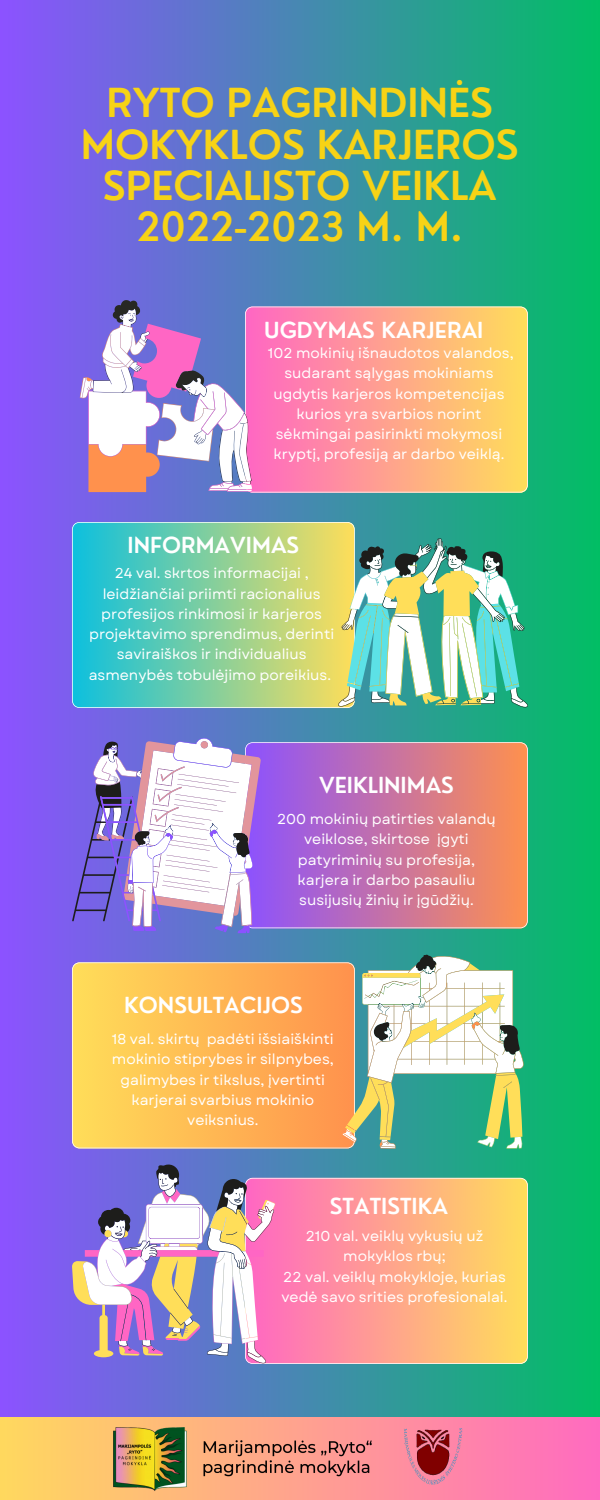
<style>
.page{position:relative;width:600px;height:1500px;background:#fff}
.page>*{position:absolute;margin:0;border:0;box-sizing:border-box;transform-origin:0 0}
.t1{font:600 39px/41.2px "Nourd";color:#f7d316;text-align:center}
.t2{font:600 21.6px "Nourd";color:#fff}
.t3{font:14.3px/20.2px "Garet";color:#fff;text-align:center}
</style>
<div class="page">
<div style="left:0;top:0;width:600px;height:1500px;background:linear-gradient(to right,#8d52ff,#02be65)"></div>
<svg style="left:245px;top:307px;width:283px;height:186px"></svg>
<svg style="left:80px;top:300px;width:173px;height:192px"></svg>
<div style="left:0;top:1417px;width:600px;height:83px;background:linear-gradient(to right,#fcd75d,#ff6bc0)"></div>
<svg style="left:72px;top:522px;width:283px;height:186px"></svg>
<svg style="left:338px;top:538px;width:190px;height:170px"></svg>
<svg style="left:261px;top:742px;width:267px;height:186px"></svg>
<svg style="left:72px;top:737px;width:189px;height:196px"></svg>
<svg style="left:72px;top:962px;width:270px;height:186px"></svg>
<svg style="left:342px;top:955px;width:182px;height:194px"></svg>
<svg style="left:275px;top:1178px;width:253px;height:186px"></svg>
<svg style="left:72px;top:1164px;width:203px;height:200px"></svg>
<img style="left:114px;top:1428px;width:262px;height:66px">
<img style="left:403px;top:1428px;width:59px;height:57px">
<p class="t1" style="left:81px;top:82px;width:439px">RYTO PAGRINDINĖS<br>MOKYKLOS KARJEROS<br>SPECIALISTO VEIKLA</p>
<p class="t1" style="left:136px;top:206px;width:328px">2022-2023 M. M.</p>
<p class="t2" style="left:264px;top:316px;width:221px">UGDYMAS KARJERAI</p>
<p class="t3" style="left:268px;top:343px;width:247px">102 mokinių išnaudotos valandos, sudarant sąlygas mokiniams ugdytis karjeros kompetencijas kurios yra svarbios norint sėkmingai pasirinkti mokymosi kryptį, profesiją ar darbo veiklą.</p>
<p class="t2" style="left:128px;top:532px;width:173px">INFORMAVIMAS</p>
<p class="t3" style="left:89px;top:563px;width:247px">24 val. skrtos informacijai , leidžiančiai priimti racionalius profesijos rinkimosi ir karjeros projektavimo sprendimus, derinti saviraiškos ir individualius asmenybės tobulėjimo poreikius.</p>
<p class="t2" style="left:319px;top:771px;width:136px">VEIKLINIMAS</p>
<p class="t3" style="left:277px;top:809px;width:220px">200 mokinių patirties valandų veiklose, skirtose įgyti patyriminių su profesija, karjera ir darbo pasauliu susijusių žinių ir įgūdžių.</p>
<p class="t2" style="left:124px;top:991px;width:180px">KONSULTACIJOS</p>
<p class="t3" style="left:112px;top:1029px;width:223px">18 val. skirtų padėti išsiaiškinti mokinio stiprybes ir silpnybes, galimybes ir tikslus, įvertinti karjerai svarbius mokinio veiksnius.</p>
<p class="t2" style="left:330px;top:1192px;width:120px">STATISTIKA</p>
<p class="t3" style="left:306px;top:1226px;width:179px">210 val. veiklų vykusių už mokyklos rbų;</p>
<p class="t3" style="left:282px;top:1267px;width:227px;text-align:left">22 val. veiklų mokykloje, kurias vedė savo srities profesionalai.</p>
</div>
